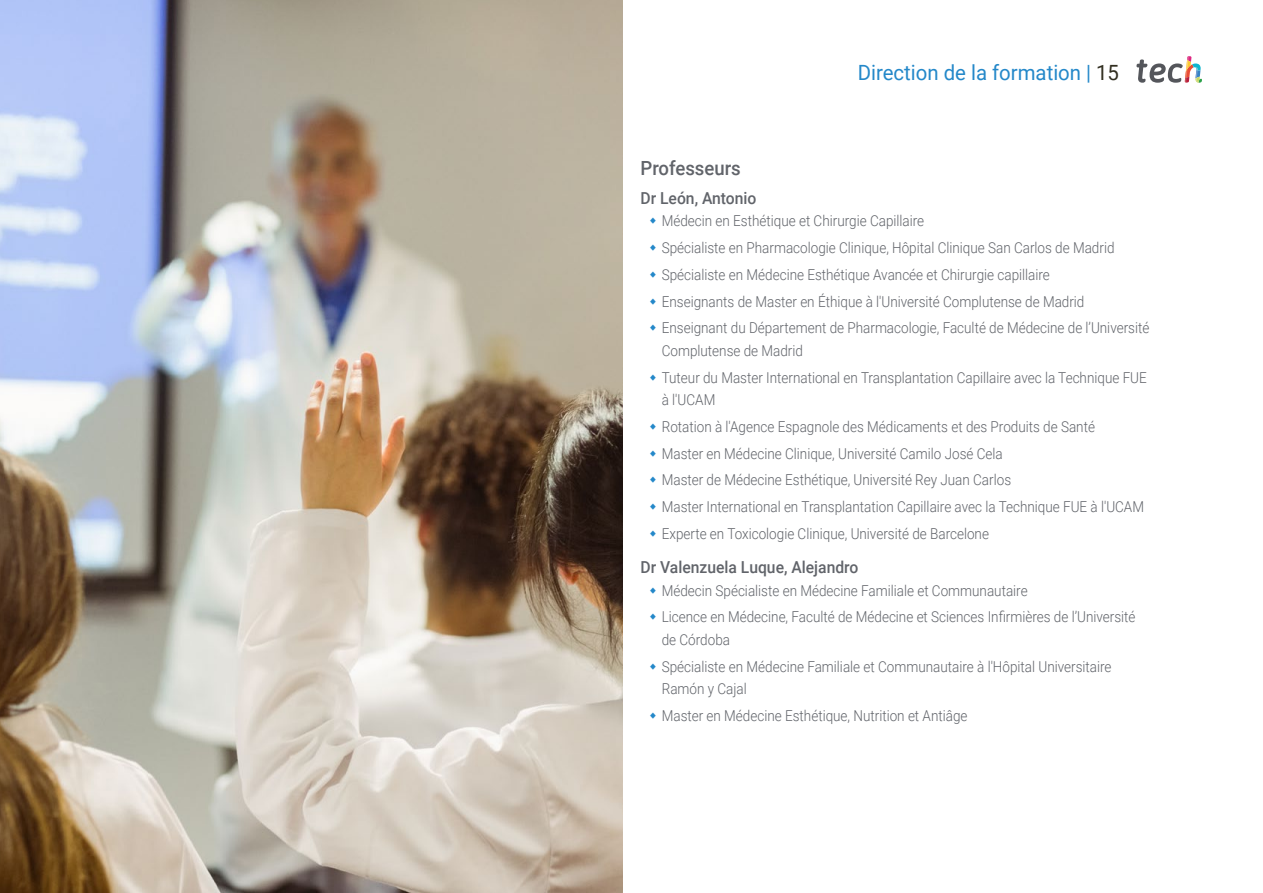
<style>
.page{position:relative;width:1263px;height:893px;background:#fff}
.page>*{position:absolute;margin:0;border:0;box-sizing:border-box;transform-origin:0 0}
.t1{font:21px "Roboto";color:#2488c9}
.t2{font:500 19.5px "Roboto";color:#61646a;scale:.95 1}
.t3{font:500 16.5px "Roboto";color:#61646a;scale:.95 1}
.t4{font:300 15px/26.7px "Roboto";color:#61646a;scale:.9 1}
.s1{color:#312e20}
</style>
<div class="page">
<svg style="left:1136px;top:56px;width:66px;height:27px"></svg>
<img style="left:0;top:0;width:623px;height:893px">
<h2 class="t2" style="left:640px;top:154px;width:107px">Professeurs</h2>
<h1 class="t1" style="left:858px;top:58px;width:263px">Direction de la formation | <span class="s1">15</span></h1>
<p class="t3" style="left:640px;top:187px;width:123px">Dr León, Antonio</p>
<p class="t4" style="left:662px;top:207px;width:543px">Médecin en Esthétique et Chirurgie Capillaire<br>Spécialiste en Pharmacologie Clinique, Hôpital Clinique San Carlos de Madrid Spécialiste en Médecine Esthétique Avancée et Chirurgie capillaire<br>Enseignants de Master en Éthique à l'Université Complutense de Madrid Enseignant du Département de Pharmacologie, Faculté de Médecine de l’Université</p>
<p class="t4" style="left:662px;top:337px;width:540px">Complutense de Madrid<br>Tuteur du Master International en Transplantation Capillaire avec la Technique FUE</p>
<p class="t4" style="left:662px;top:386px;width:537px">à l'UCAM<br>Rotation à l'Agence Espagnole des Médicaments et des Produits de Santé<br>Master en Médecine Clinique, Université Camilo José Cela<br>Master de Médecine Esthétique, Université Rey Juan Carlos<br>Master International en Transplantation Capillaire avec la Technique FUE à l'UCAM Experte en Toxicologie Clinique, Université de Barcelone</p>
<p class="t3" style="left:640px;top:556px;width:231px">Dr Valenzuela Luque, Alejandro</p>
<p class="t4" style="left:662px;top:576px;width:528px">Médecin Spécialiste en Médecine Familiale et Communautaire<br>Licence en Médecine, Faculté de Médecine et Sciences Infirmières de l’Université</p>
<p class="t4" style="left:662px;top:626px;width:501px">de Córdoba<br>Spécialiste en Médecine Familiale et Communautaire à l'Hôpital Universitaire</p>
<p class="t4" style="left:662px;top:675px;width:341px">Ramón y Cajal<br>Master en Médecine Esthétique, Nutrition et Antiâge</p>
</div>
